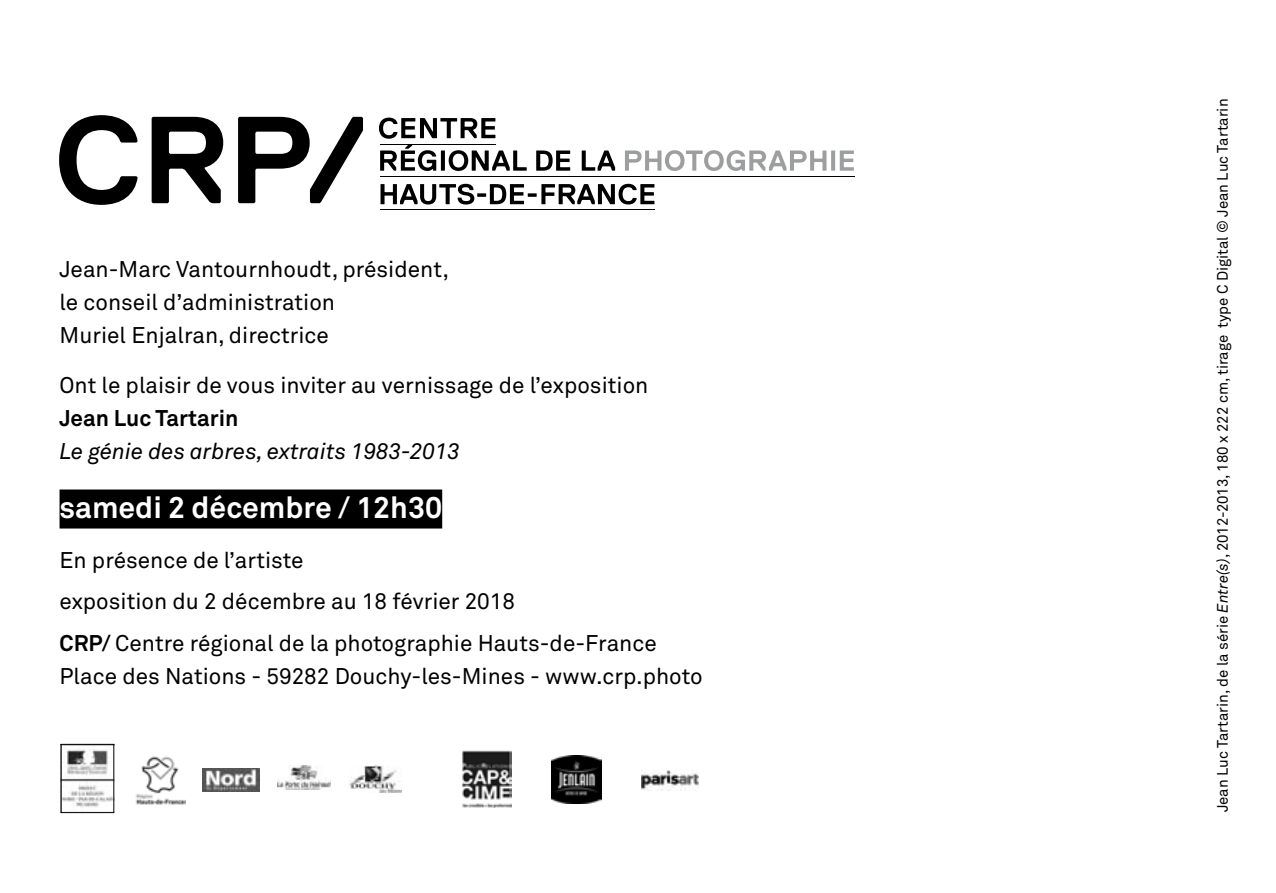
<style>
.page{position:relative;width:1276px;height:893px;background:#fff}
.page>*{position:absolute;margin:0;border:0;box-sizing:border-box;transform-origin:0 0}
.t1{font:700 30px "Akkurat";color:#fff}
.t2{font:22.5px/33px "Akkurat";color:#000}
.t3{font:15px "Akkurat";color:#000}
.s1{font-weight:700}
.s2{font-style:italic}
</style>
<div class="page">
<svg style="left:59px;top:115px;width:79px;height:90px"></svg>
<svg style="left:152px;top:117px;width:71px;height:86px"></svg>
<svg style="left:238px;top:117px;width:125px;height:86px"></svg>
<svg style="left:379px;top:118px;width:148px;height:53px"></svg>
<svg style="left:536px;top:151px;width:34px;height:20px"></svg>
<svg style="left:582px;top:151px;width:33px;height:20px"></svg>
<svg style="left:625px;top:150px;width:229px;height:21px"></svg>
<hr style="left:380px;top:177px;width:474px;height:1px;background:#000">
<hr style="left:380px;top:209px;width:274px;height:1px;background:#000">
<svg style="left:380px;top:184px;width:274px;height:21px"></svg>
<div style="left:60px;top:489px;width:382px;height:39px;background:#000"></div>
<img style="left:349px;top:765px;width:53px;height:27px">
<img style="left:135px;top:756px;width:50px;height:49px">
<img style="left:203px;top:768px;width:56px;height:23px">
<img style="left:277px;top:765px;width:54px;height:24px">
<img style="left:462px;top:750px;width:49px;height:58px">
<img style="left:641px;top:770px;width:57px;height:20px">
<img style="left:551px;top:755px;width:51px;height:48px">
<img style="left:63px;top:749px;width:49px;height:59px">
<div style="left:61px;top:744px;width:53px;height:69px;border:1px solid #000"></div>
<hr style="left:61px;top:779px;width:53px;height:1px;background:#000">
<p class="t2" style="left:60px;top:254px;width:391px">Jean-Marc Vantournhoudt, président,</p>
<p class="t2" style="left:60px;top:287px;width:277px">le conseil d’administration</p>
<p class="t2" style="left:60px;top:320px;width:271px">Muriel Enjalran, directrice</p>
<p class="t2" style="left:60px;top:370px;width:590px">Ont le plaisir de vous inviter au vernissage de l’exposition<br><span class="s1">Jean Luc Tartarin<br></span><span class="s2">Le génie des arbres, extraits 1983-2013</span></p>
<p class="t1" style="left:60px;top:488px;width:384px">samedi 2 décembre / 12h30</p>
<p class="t2" style="left:60px;top:544px;width:245px">En présence de l’artiste</p>
<p class="t2" style="left:60px;top:586px;width:457px">exposition du 2 décembre au 18 février 2018</p>
<p class="t2" style="left:60px;top:627px;width:599px"><span class="s1">CRP/</span> Centre régional de la photographie Hauts-de-France</p>
<p class="t2" style="left:60px;top:660px;width:645px">Place des Nations - 59282 Douchy-les-Mines - www.crp.photo</p>
<p class="t3" style="left:1214px;top:812px;width:715px;rotate:-90deg">Jean Luc Tartarin, de la série <span class="s2">Entre(s)</span>, 2012-2013, 180 x 222 cm, tirage type C Digital © Jean Luc Tartarin</p>
</div>
